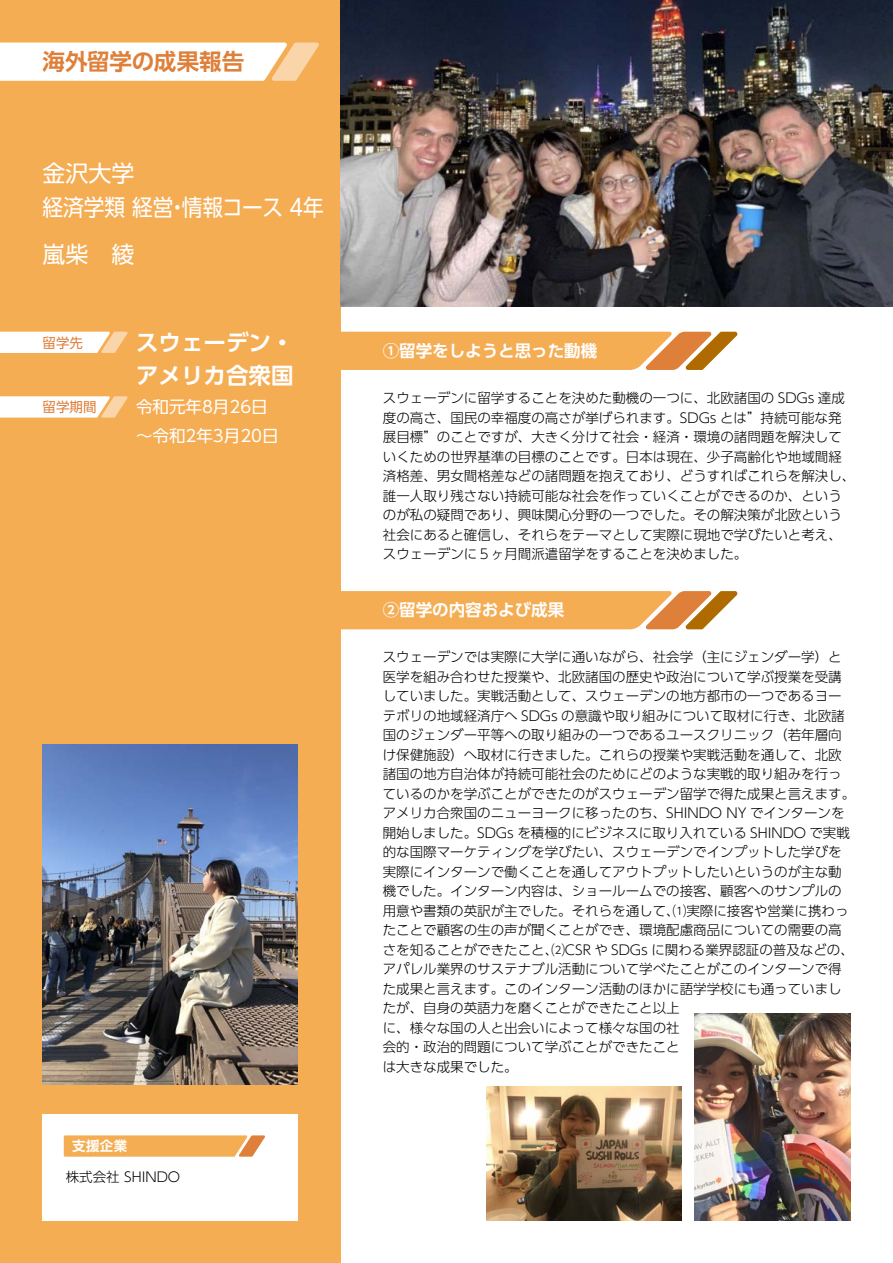
<style>
.page{position:relative;width:893px;height:1263px;background:#fff}
.page>*{position:absolute;margin:0;border:0;box-sizing:border-box;transform-origin:0 0}
.t1{font:22.95px/33.8px "UD Shin Go Pro";color:#fff}
.t2{font:700 22.5px/33px "UD Shin Go Pro De";color:#fff}
.t3{font:700 22.5px "UD Shin Go Pro De";color:#df803a}
.t4{font:700 16.5px "UD Shin Go Pro De";color:#fff}
.t5{font:16.5px/28.5px "UD Shin Go Pro";color:#fff}
.t6{font:300 13.5px/19.5px "UD Shin Go Pro";color:#000}
.t7{font:13.5px "UD Shin Go Pro";color:#df803a}
.t8{font:700 13.5px "UD Shin Go Pro De";color:#fff}
</style>
<div class="page">
<div style="left:0;top:0;width:340px;height:1263px;background:#f5ad54"></div>
<svg style="left:340px;top:332px;width:398px;height:38px;background:#f0ac5a"></svg>
<svg style="left:340px;top:591px;width:398px;height:38px;background:#f0ac5a"></svg>
<div style="left:43px;top:1114px;width:255px;height:106px;background:#fff"></div>
<svg style="left:0;top:43px;width:319px;height:38px;background:#fdf6ee"></svg>
<svg style="left:64px;top:1135px;width:201px;height:22px;background:#f4b05f"></svg>
<svg style="left:0;top:332px;width:128px;height:21px;background:#fdf3e7"></svg>
<svg style="left:0;top:396px;width:128px;height:22px;background:#fdf1e3"></svg>
<img style="left:340px;top:0;width:553px;height:306px">
<img style="left:43px;top:744px;width:255px;height:340px">
<img style="left:486px;top:1087px;width:196px;height:133px">
<img style="left:695px;top:1013px;width:155px;height:207px">
<h2 class="t3" style="left:43px;top:43px;width:203px">海外留学の成果報告</h2>
<h1 class="t1" style="left:43px;top:156px;width:283px">金沢大学<br>経済学類 経営・情報コース 4年</h1>
<h1 class="t1" style="left:43px;top:237px;width:93px">嵐柴　綾</h1>
<p class="t7" style="left:43px;top:332px;width:42px">留学先</p>
<h2 class="t2" style="left:136px;top:325px;width:159px">スウェーデン・アメリカ合衆国</h2>
<p class="t7" style="left:43px;top:396px;width:55px">留学期間</p>
<p class="t5" style="left:136px;top:392px;width:144px">令和元年8月26日～令和2年3月20日</p>
<p class="t8" style="left:72px;top:1134px;width:56px">支援企業</p>
<p class="t6" style="left:66px;top:1166px;width:116px">株式会社 SHINDO</p>
<p class="t4" style="left:383px;top:337px;width:216px">①留学をしようと思った動機</p>
<p class="t6" style="left:383px;top:388px;width:474px">スウェーデンに留学することを決めた動機の一つに、北欧諸国の SDGs 達成度の高さ、国民の幸福度の高さが挙げられます。SDGs とは”持続可能な発展目標”のことですが、大きく分けて社会・経済・環境の諸問題を解決していくための世界基準の目標のことです。日本は現在、少子高齢化や地域間経済格差、男女間格差などの諸問題を抱えており、どうすればこれらを解決し、誰一人取り残さない持続可能な社会を作っていくことができるのか、というのが私の疑問であり、興味関心分野の一つでした。その解決策が北欧という社会にあると確信し、それらをテーマとして実際に現地で学びたいと考え、スウェーデンに５ヶ月間派遣留学をすることを決めました。</p>
<p class="t4" style="left:383px;top:597px;width:183px">②留学の内容および成果</p>
<p class="t6" style="left:383px;top:647px;width:474px">スウェーデンでは実際に大学に通いながら、社会学（主にジェンダー学）と医学を組み合わせた授業や、北欧諸国の歴史や政治について学ぶ授業を受講していました。実戦活動として、スウェーデンの地方都市の一つであるヨーテボリの地域経済庁へ SDGs の意識や取り組みについて取材に行き、北欧諸国のジェンダー平等への取り組みの一つであるユースクリニック（若年層向け保健施設）へ取材に行きました。これらの授業や実戦活動を通して、北欧諸国の地方自治体が持続可能社会のためにどのような実戦的取り組みを行っているのかを学ぶことができたのがスウェーデン留学で得た成果と言えます。アメリカ合衆国のニューヨークに移ったのち、SHINDO NY でインターンを開始しました。SDGs を積極的にビジネスに取り入れている SHINDO で実戦的な国際マーケティングを学びたい、スウェーデンでインプットした学びを実際にインターンで働くことを通してアウトプットしたいというのが主な動機でした。インターン内容は、ショールームでの接客、顧客へのサンプルの用意や書類の英訳が主でした。それらを通して、⑴実際に接客や営業に携わったことで顧客の生の声が聞くことができ、環境配慮商品についての需要の高さを知ることができたこと、⑵CSR や SDGs に関わる業界認証の普及などの、アパレル業界のサステナブル活動について学べたことがこのインターンで得た成果と言えます。このインターン活動のほかに語学学校にも通っていましたが、自身の英語力を磨くことができたこと以上<br>に、様々な国の人と出会いによって様々な国の社<br>会的・政治的問題について学ぶことができたこと<br>は大きな成果でした。</p>
</div>
